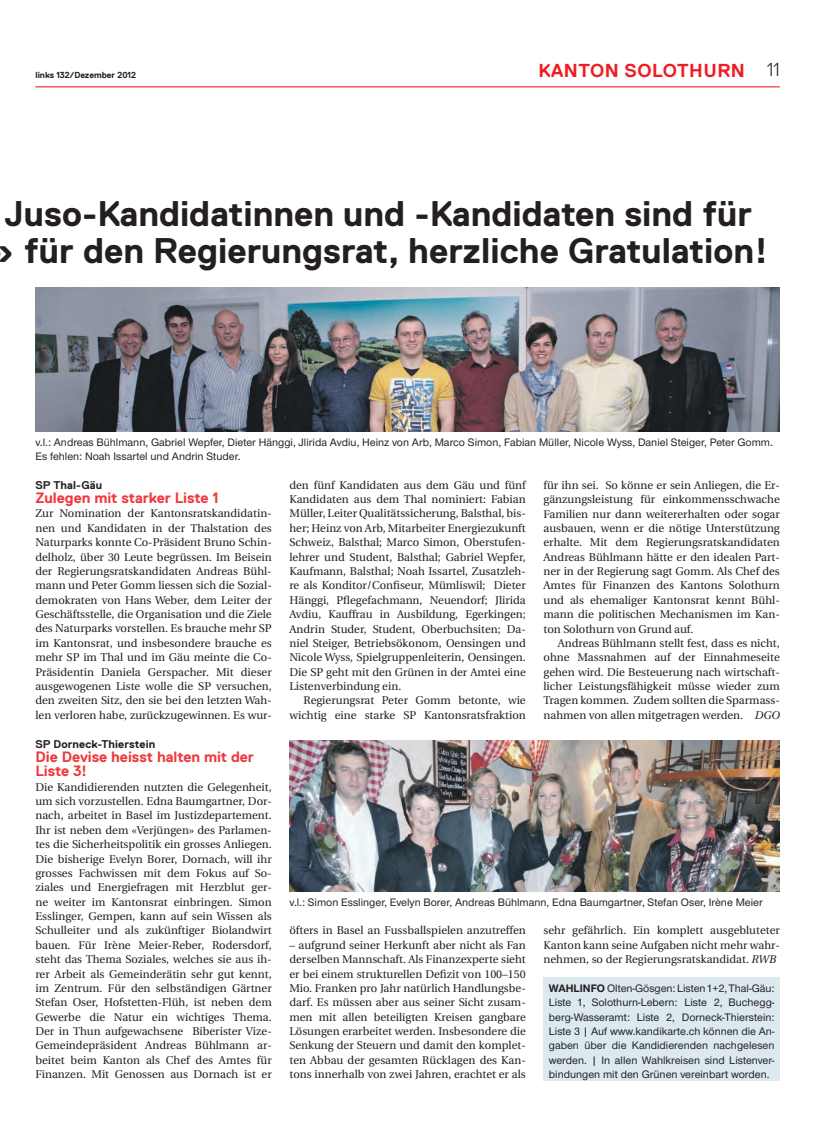
<style>
.page{position:relative;width:833px;height:1134px;background:#fff}
.page>*{position:absolute;margin:0;border:0;box-sizing:border-box;transform-origin:0 0}
.t1{font:700 35.62px/37.5px "Replica";color:#231f20;text-align:center}
.t2{font:700 18.75px "Replica";letter-spacing:.025em;color:#ee1d23}
.t3{font:700 15px/14.4px "Replica";letter-spacing:-.005em;color:#ee3a3e}
.t4{font:11.25px/14.4px "Utopia";color:#231f20;text-align:justify}
.t5{font:500 11.25px/14.4px "Nimbus San Nov";color:#231f20}
.t6{font:700 11.25px "Replica";letter-spacing:.01em;color:#231f20}
.t7{font:700 8.75px "Replica";color:#231f20}
.s1{font-weight:300;color:#231f20}
.s2{font-style:italic}
.s3{font-weight:700}
</style>
<div class="page">
<hr style="left:35px;top:86px;width:745px;height:1px;background:#ee3a3e">
<img style="left:35px;top:287px;width:745px;height:144px">
<img style="left:289px;top:740px;width:491px;height:151px">
<div style="left:543px;top:977px;width:237px;height:104px;background:#dce9ee"></div>
<p class="t7" style="left:35px;top:70px;width:102px">links 132/Dezember 2012</p>
<h2 class="t2" style="left:538px;top:60px;width:243px">Kanton solothurn <span class="s1">11</span></h2>
<h1 class="t1" style="left:-13px;top:195px;width:783px">Juso-Kandidatinnen und -Kandidaten sind für » für den Regierungsrat, herzliche Gratulation!</h1>
<p class="t5" style="left:35px;top:435px;width:739px">v.l.: Andreas Bühlmann, Gabriel Wepfer, Dieter Hänggi, Jlirida Avdiu, Heinz von Arb, Marco Simon, Fabian Müller, Nicole Wyss, Daniel Steiger, Peter Gomm.<br>Es fehlen: Noah Issartel und Andrin Studer.</p>
<p class="t6" style="left:35px;top:479px;width:68px">SP Thal-Gäu</p>
<h3 class="t3" style="left:35px;top:491px;width:185px">Zulegen mit starker Liste 1</h3>
<p class="t4" style="left:35px;top:507px;width:238px;text-align:left">Zur Nomination der Kantonsratskandidatin&shy;nen und Kandidaten in der Thalstation des Naturparks konnte Co-Präsident Bruno Schin&shy;delholz, über 30 Leute begrüssen. Im Beisein der Regierungsratskandidaten Andreas Bühl&shy;mann und Peter Gomm liessen sich die Sozial&shy;demokraten von Hans Weber, dem Leiter der Geschäftsstelle, die Organisation und die Ziele des Naturparks vorstellen. Es brauche mehr SP im Kantonsrat, und insbesondere brauche es mehr SP im Thal und im Gäu meinte die Co-Präsidentin Daniela Gerspacher. Mit dieser ausgewogenen Liste wolle die SP versuchen, den zweiten Sitz, den sie bei den letzten Wah&shy;len verloren habe, zurückzugewinnen. Es wur-</p>
<p class="t6" style="left:35px;top:737px;width:121px">SP Dorneck-Thierstein</p>
<h3 class="t3" style="left:35px;top:749px;width:220px">Die Devise heisst halten mit der<br>Liste 3!</h3>
<p class="t4" style="left:35px;top:780px;width:238px">Die Kandidierenden nutzten die Gelegenheit, um sich vorzustellen. Edna Baumgartner, Dor&shy;nach, arbeitet in Basel im Justizdepartement.<br>Ihr ist neben dem «Verjüngen» des Parlamen&shy;tes die Sicherheitspolitik ein grosses Anliegen.<br>Die bisherige Evelyn Borer, Dornach, will ihr grosses Fachwissen mit dem Fokus auf So&shy;ziales und Energiefragen mit Herzblut ger&shy;ne weiter im Kantonsrat einbringen. Simon Esslinger, Gempen, kann auf sein Wissen als Schulleiter und als zukünftiger Biolandwirt bauen. Für Irène Meier-Reber, Rodersdorf, steht das Thema Soziales, welches sie aus ih&shy;rer Arbeit als Gemeinderätin sehr gut kennt, im Zentrum. Für den selbständigen Gärtner Stefan Oser, Hofstetten-Flüh, ist neben dem Gewerbe die Natur ein wichtiges Thema.<br>Der in Thun aufgewachsene Biberister Vize-Gemeindepräsident Andreas Bühlmann ar&shy;beitet beim Kanton als Chef des Amtes für Finanzen. Mit Genossen aus Dornach ist er</p>
<p class="t4" style="left:289px;top:478px;width:238px">den fünf Kandidaten aus dem Gäu und fünf Kandidaten aus dem Thal nominiert: Fabian Müller, Leiter Qualitätssicherung, Balsthal, bis&shy;her; Heinz von Arb, Mitarbeiter Energiezukunft Schweiz, Balsthal; Marco Simon, Oberstufen&shy;lehrer und Student, Balsthal; Gabriel Wepfer, Kaufmann, Balsthal; Noah Issartel, Zusatzleh&shy;re als Konditor/Confiseur, Mümliswil; Dieter Hänggi, Pflegefachmann, Neuendorf; Jlirida Avdiu, Kauffrau in Ausbildung, Egerkingen; Andrin Studer, Student, Oberbuchsiten; Da&shy;niel Steiger, Betriebsökonom, Oensingen und Nicole Wyss, Spielgruppenleiterin, Oensingen.<br>Die SP geht mit den Grünen in der Amtei eine Listenverbindung ein.</p>
<p class="t4" style="left:289px;top:694px;width:238px;text-align:right">Regierungsrat Peter Gomm betonte, wie wichtig eine starke SP Kantonsratsfraktion</p>
<p class="t4" style="left:543px;top:478px;width:238px">für ihn sei. So könne er sein Anliegen, die Er&shy;gänzungsleistung für einkommensschwache Familien nur dann weitererhalten oder sogar ausbauen, wenn er die nötige Unterstützung erhalte. Mit dem Regierungsratskandidaten Andreas Bühlmann hätte er den idealen Part&shy;ner in der Regierung sagt Gomm. Als Chef des Amtes für Finanzen des Kantons Solothurn und als ehemaliger Kantonsrat kennt Bühl&shy;mann die politischen Mechanismen im Kan&shy;ton Solothurn von Grund auf.</p>
<p class="t4" style="left:543px;top:636px;width:238px;text-indent:14px">Andreas Bühlmann stellt fest, dass es nicht, ohne Massnahmen auf der Einnahmeseite gehen wird. Die Besteuerung nach wirtschaft&shy;licher Leistungsfähigkeit müsse wieder zum Tragen kommen. Zudem sollten die Sparmass&shy;nahmen von allen mitgetragen werden. <span class="s2">DGO</span></p>
<p class="t5" style="left:289px;top:895px;width:475px">v.l.: Simon Esslinger, Evelyn Borer, Andreas Bühlmann, Edna Baumgartner, Stefan Oser, Irène Meier</p>
<p class="t4" style="left:289px;top:924px;width:238px">öfters in Basel an Fussballspielen anzutreffen</p>
<p class="t4" style="left:289px;top:938px;width:238px">– aufgrund seiner Herkunft aber nicht als Fan derselben Mannschaft. Als Finanzexperte sieht er bei einem strukturellen Defizit von 100–150<br>Mio. Franken pro Jahr natürlich Handlungsbe&shy;darf. Es müssen aber aus seiner Sicht zusam&shy;men mit allen beteiligten Kreisen gangbare Lösungen erarbeitet werden. Insbesondere die Senkung der Steuern und damit den komplet&shy;ten Abbau der gesamten Rücklagen des Kan&shy;tons innerhalb von zwei Jahren, erachtet er als</p>
<p class="t4" style="left:543px;top:924px;width:238px">sehr gefährlich. Ein komplett ausgebluteter Kanton kann seine Aufgaben nicht mehr wahr&shy;nehmen, so der Regierungsratskandidat. <span class="s2">RWB</span></p>
<p class="t5" style="left:549px;top:981px;width:227px;text-align:justify"><span class="s3">WAHLINFO</span> Olten-Gösgen: Listen 1+2, Thal-Gäu:<br>Liste 1, Solothurn-Lebern: Liste 2, Buchegg&shy;berg-Wasseramt: Liste 2, Dorneck-Thierstein:<br>Liste 3 | Auf www.kandikarte.ch können die An&shy;gaben über die Kandidierenden nachgelesen werden. | In allen Wahlkreisen sind Listenver&shy;bindungen mit den Grünen vereinbart worden.</p>
</div>
